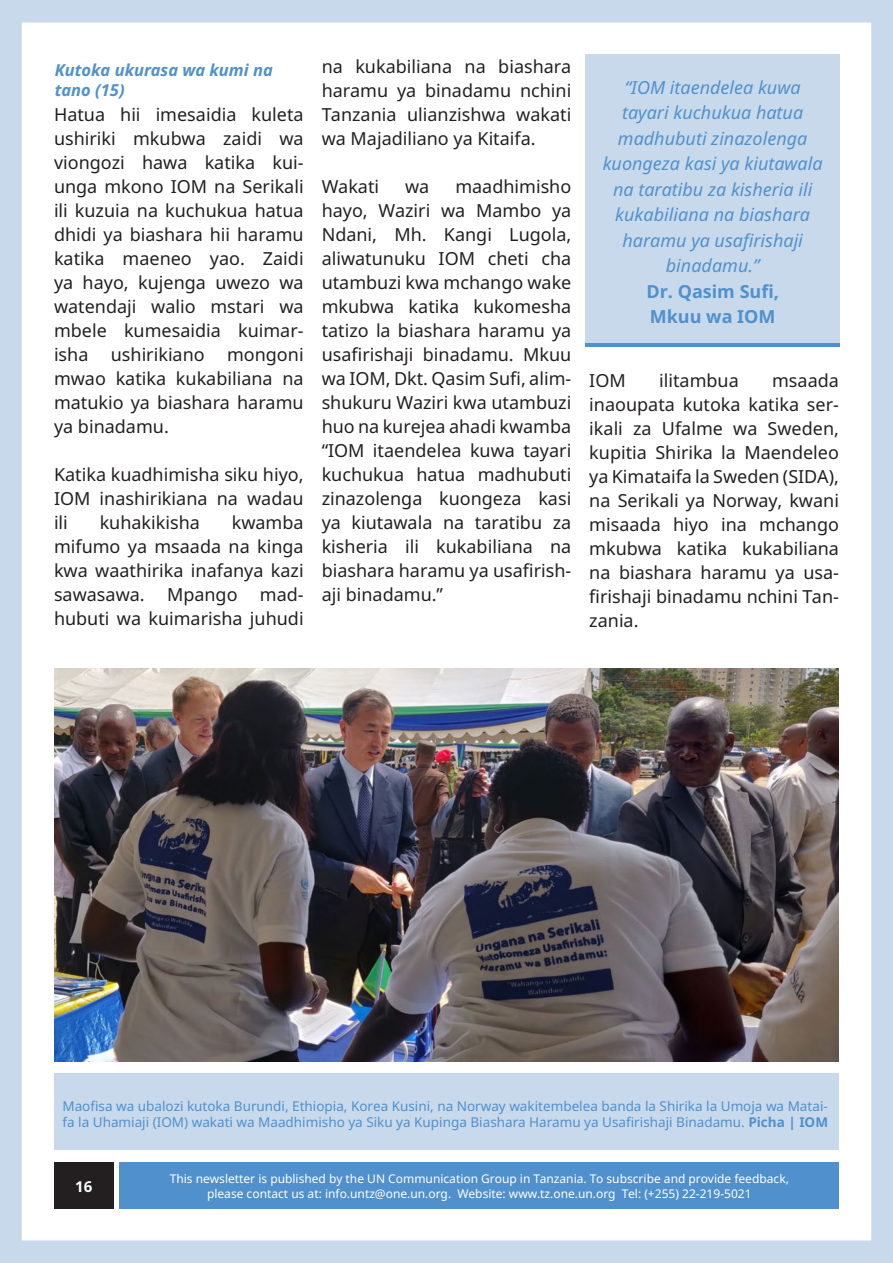
<style>
.page{position:relative;width:893px;height:1263px;background:#fff}
.page>*{position:absolute;margin:0;border:0;box-sizing:border-box;transform-origin:0 0}
.t1{font:18px/24px "Noto Sans";color:#231f20;text-align:justify}
.t2{font:italic 18px/25.5px "Noto Sans";color:#5091cd;text-align:center}
.t3{font:700 18px "Noto Sans";color:#5091cd}
.t4{font:700 18px "Noto Sans";color:#5090cc}
.t5{font:italic 700 16.5px/19.8px "Noto Sans";color:#5090cc}
.t6{font:700 15px "Noto Sans";color:#fff}
.t7{font:13.5px/16.5px "Noto Sans";color:#5090cc}
.t8{font:12px/14.4px "Noto Sans";color:#fff;text-align:center}
.s1{font-weight:700}
</style>
<div class="page">
<div style="left:120px;top:1162px;width:719px;height:47px;background:#5090cc"></div>
<div style="left:54px;top:1162px;width:59px;height:47px;background:#231f20"></div>
<div style="left:0;top:0;width:893px;height:1263px;border:22px solid #c8d9eb"></div>
<svg style="left:892px;top:0;width:1px;height:1263px"></svg>
<img style="left:55px;top:668px;width:783px;height:393px">
<div style="left:54px;top:1073px;width:785px;height:77px;background:#c8d9eb"></div>
<div style="left:586px;top:54px;width:254px;height:290px;background:#c8d9eb"></div>
<hr style="left:586px;top:343px;width:254px;height:4px;background:#5091cd">
<p class="t5" style="left:55px;top:60px;width:220px">Kutoka ukurasa wa kumi na tano (15)</p>
<p class="t1" style="left:54px;top:102px;width:251px">Hatua hii imesaidia kuleta ushiriki mkubwa zaidi wa viongozi hawa katika kui&shy;unga mkono IOM na Serikali ili kuzuia na kuchukua hatua dhidi ya biashara hii haramu katika maeneo yao. Zaidi ya hayo, kujenga uwezo wa watendaji walio mstari wa mbele kumesaidia kuimar&shy;isha ushirikiano mongoni mwao katika kukabiliana na matukio ya biashara haramu ya binadamu.</p>
<p class="t1" style="left:54px;top:462px;width:251px">Katika kuadhimisha siku hiyo, IOM inashirikiana na wadau ili</p>
<p class="t1" style="left:54px;top:510px;width:251px;text-indent:178px">kwamba mifumo ya msaada na kinga kwa waathirika inafanya kazi sawasawa. Mpango mad&shy;hubuti wa kuimarisha juhudi</p>
<p class="t1" style="left:100px;top:510px;width:102px">kuhakikisha</p>
<p class="t1" style="left:322px;top:54px;width:251px">na kukabiliana na biashara haramu ya binadamu nchini Tanzania ulianzishwa wakati wa Majadiliano ya Kitaifa.</p>
<p class="t1" style="left:322px;top:174px;width:59px">Wakati</p>
<p class="t1" style="left:405px;top:174px;width:26px">wa</p>
<p class="t1" style="left:322px;top:174px;width:251px;text-indent:134px">maadhimisho hayo, Waziri wa Mambo ya Ndani, Mh. Kangi Lugola, aliwatunuku IOM cheti cha utambuzi kwa mchango wake mkubwa katika kukomesha tatizo la biashara haramu ya usafirishaji binadamu. Mkuu wa IOM, Dkt. Qasim Sufi, alim&shy;shukuru Waziri kwa utambuzi huo na kurejea ahadi kwamba “IOM itaendelea kuwa tayari kuchukua hatua madhubuti zinazolenga kuongeza kasi ya kiutawala na taratibu za kisheria ili kukabiliana na biashara haramu ya usafirish&shy;aji binadamu.”</p>
<p class="t2" style="left:603px;top:74px;width:222px">“IOM itaendelea kuwa tayari kuchukua hatua madhubuti zinazolenga kuongeza kasi ya kiutawala na taratibu za kisheria ili kukabiliana na biashara haramu ya usafirishaji binadamu.”</p>
<p class="t3" style="left:646px;top:279px;width:134px">Dr. Qasim Sufi,</p>
<p class="t4" style="left:650px;top:304px;width:127px">Mkuu wa IOM</p>
<p class="t1" style="left:589px;top:368px;width:251px;text-indent:183px">msaada inaoupata kutoka katika ser&shy;ikali za Ufalme wa Sweden, kupitia Shirika la Maendeleo ya Kimataifa la Sweden (SIDA), na Serikali ya Norway, kwani misaada hiyo ina mchango mkubwa katika kukabiliana na biashara haramu ya usa&shy;firishaji binadamu nchini Tan&shy;zania.</p>
<p class="t1" style="left:589px;top:368px;width:38px">IOM</p>
<p class="t1" style="left:659px;top:368px;width:81px">ilitambua</p>
<p class="t7" style="left:63px;top:1097px;width:767px">Maofisa wa ubalozi kutoka Burundi, Ethiopia, Korea Kusini, na Norway wakitembelea banda la Shirika la Umoja wa Matai&shy;fa la Uhamiaji (IOM) wakati wa Maadhimisho ya Siku ya Kupinga Biashara Haramu ya Usafirishaji Binadamu. <span class="s1">Picha | IOM</span></p>
<p class="t6" style="left:75px;top:1176px;width:19px">16</p>
<p class="t8" style="left:170px;top:1171px;width:621px">This newsletter is published by the UN Communication Group in Tanzania. To subscribe and provide feedback, please contact us at: info.untz@one.un.org. Website: www.tz.one.un.org Tel: (+255) 22-219-5021</p>
</div>
